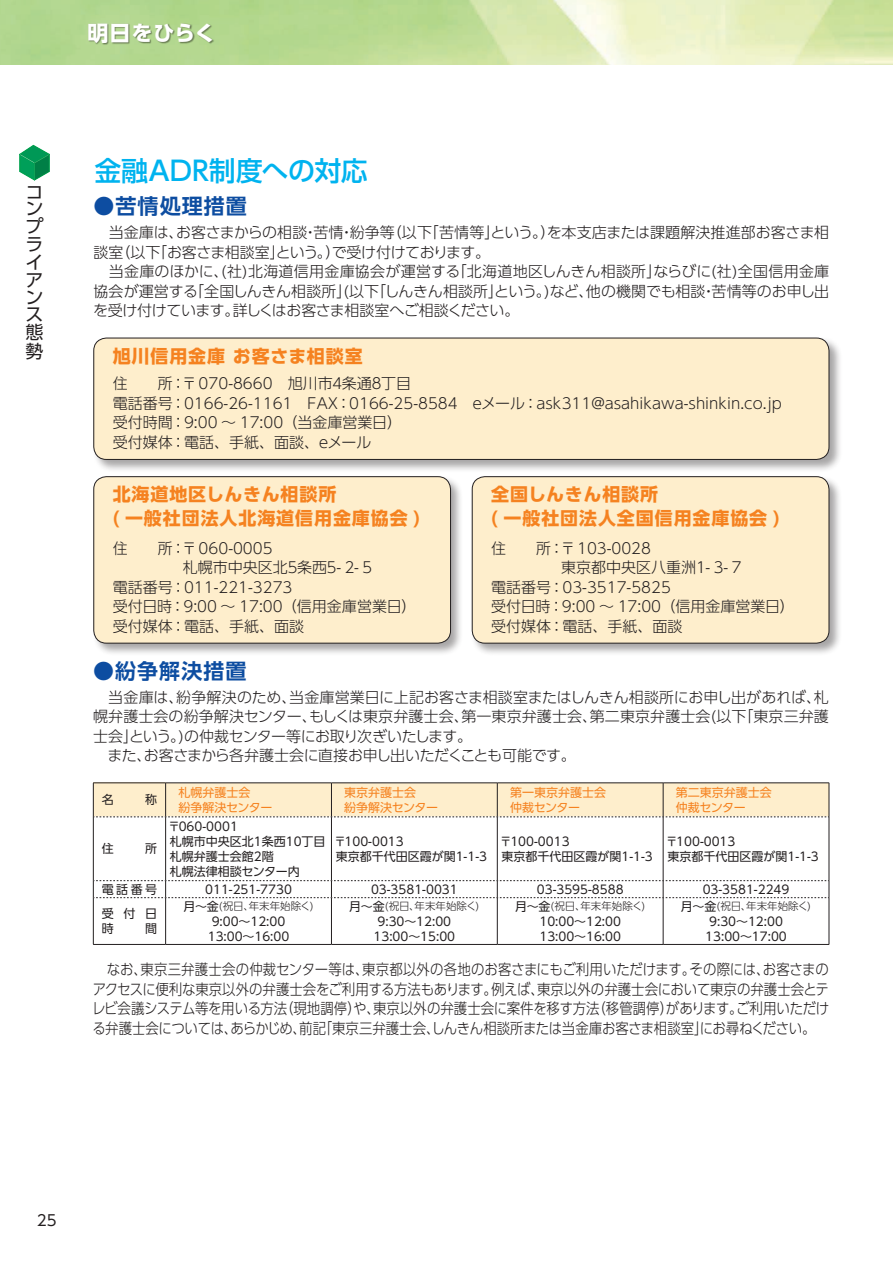
<style>
.page{position:relative;width:893px;height:1263px;background:#fff}
.page>*{position:absolute;margin:0;border:0;box-sizing:border-box;transform-origin:0 0}
.t1{font:500 27px "UD Shin Go Pro";letter-spacing:-.005em;color:#00b3ef}
.t2{font:700 21px "UD Shin Go Pro De";letter-spacing:.05em;color:#0d4da1}
.t3{font:700 21px "UD Shin Go Pr 6 N";letter-spacing:.045em;color:#fff}
.t4{font:700 18px/24px "UD Shin Go Pro";letter-spacing:.05em;color:#f58220}
.t5{font:18px/17.7px "UD Shin Go Pro";color:#231f20}
.t6{font:300 15px/19.5px "UD Shin Go Pro";color:#231f20}
.t7{font:300 15px/19.5px "UD Shin Go Pro";color:#231f20;text-align:justify;scale:.89 1}
.t8{font:15px "UD Shin Go Pro";color:#231f20}
.t9{font:12px/15px "UD Shin Go Pro";color:#231f20}
.t10{font:12px/15px "UD Shin Go Pro";color:#f58220}
.t11{font:300 10.5px "UD Shin Go Pro";color:#231f20}
.s1{font-weight:400;font-size:12px}
</style>
<div class="page">
<img style="left:86px;top:21px;width:131px;height:30px">
<svg style="left:19px;top:145px;width:31px;height:35px"></svg>
<div style="left:93px;top:337px;width:749px;height:135px;background:#231f20;opacity:.4"></div>
<div style="left:94px;top:338px;width:735px;height:121px;background:#feeecc;border-radius:13px"></div>
<div style="left:94px;top:338px;width:735px;height:122px;border:1px solid #231f20;border-radius:13px"></div>
<div style="left:93px;top:476px;width:371px;height:180px;background:#231f20;opacity:.4"></div>
<div style="left:94px;top:477px;width:356px;height:166px;background:#feeecc;border-radius:13px"></div>
<div style="left:94px;top:476px;width:357px;height:167px;border:1px solid #231f20;border-radius:13px"></div>
<div style="left:471px;top:476px;width:371px;height:180px;background:#231f20;opacity:.4"></div>
<div style="left:472px;top:477px;width:357px;height:166px;background:#feeecc;border-radius:13px"></div>
<div style="left:472px;top:476px;width:357px;height:167px;border:1px solid #231f20;border-radius:13px"></div>
<hr style="left:93px;top:782px;width:73px;height:1px;background:#231f20">
<hr style="left:93px;top:783px;width:1px;height:34px;background:#231f20">
<hr style="left:166px;top:782px;width:165px;height:1px;background:#231f20">
<hr style="left:331px;top:782px;width:166px;height:1px;background:#231f20">
<hr style="left:497px;top:782px;width:166px;height:1px;background:#231f20">
<hr style="left:663px;top:782px;width:166px;height:1px;background:#231f20">
<hr style="left:829px;top:783px;width:1px;height:34px;background:#231f20">
<hr style="left:93px;top:817px;width:1px;height:64px;background:#231f20">
<hr style="left:165px;top:817px;width:1px;height:63px;background:#231f20">
<hr style="left:331px;top:817px;width:1px;height:63px;background:#231f20">
<hr style="left:497px;top:817px;width:1px;height:63px;background:#231f20">
<hr style="left:663px;top:817px;width:1px;height:63px;background:#231f20">
<hr style="left:829px;top:817px;width:1px;height:64px;background:#231f20">
<hr style="left:93px;top:898px;width:1px;height:46px;background:#231f20">
<hr style="left:165px;top:898px;width:1px;height:46px;background:#231f20">
<hr style="left:331px;top:898px;width:1px;height:46px;background:#231f20">
<hr style="left:497px;top:898px;width:1px;height:46px;background:#231f20">
<hr style="left:663px;top:898px;width:1px;height:46px;background:#231f20">
<hr style="left:829px;top:898px;width:1px;height:46px;background:#231f20">
<hr style="left:93px;top:944px;width:73px;height:1px;background:#231f20">
<hr style="left:166px;top:944px;width:165px;height:1px;background:#231f20">
<hr style="left:331px;top:944px;width:166px;height:1px;background:#231f20">
<hr style="left:497px;top:944px;width:166px;height:1px;background:#231f20">
<hr style="left:663px;top:944px;width:166px;height:1px;background:#231f20">
<svg style="left:94px;top:783px;width:735px;height:35px;background:#f7e8c8"></svg>
<svg style="left:93px;top:880px;width:737px;height:18px"></svg>
<h2 class="t3" style="left:87px;top:16px;width:130px">明日をひらく</h2>
<p class="t5" style="left:26px;top:183px;width:20px">コンプライアンス態勢</p>
<h1 class="t1" style="left:94px;top:149px;width:275px">金融ADR制度への対応</h1>
<h2 class="t2" style="left:94px;top:189px;width:155px">●苦情処理措置</h2>
<p class="t6" style="left:93px;top:222px;width:738px">　当金庫は、お客さまからの相談・苦情・紛争等（以下「苦情等」という。）を本支店または課題解決推進部お客さま相談室（以下「お客さま相談室」という。）で受け付けております。<br>　当金庫のほかに、(社)北海道信用金庫協会が運営する「北海道地区しんきん相談所」ならびに(社)全国信用金庫協会が運営する「全国しんきん相談所」(以下「しんきん相談所」という。)など、他の機関でも相談・苦情等のお申し出を受け付けています。詳しくはお客さま相談室へご相談ください。</p>
<p class="t4" style="left:113px;top:343px;width:252px">旭川信用金庫 お客さま相談室</p>
<p class="t6" style="left:113px;top:373px;width:671px">住　　所：〒070-8660　旭川市４条通８丁目<br>電話番号：0166-26-1161　ＦＡＸ：0166-25-8584　ｅメール：ask311@asahikawa-shinkin.co.jp受付時間：9:00 ～ 17:00（当金庫営業日）<br>受付媒体：電話、手紙、面談、ｅメール</p>
<p class="t4" style="left:113px;top:482px;width:309px">北海道地区しんきん相談所<br>( 一般社団法人北海道信用金庫協会 )</p>
<p class="t4" style="left:491px;top:482px;width:290px">全国しんきん相談所<br>( 一般社団法人全国信用金庫協会 )</p>
<p class="t6" style="left:113px;top:538px;width:161px">住　　所：〒060-0005</p>
<p class="t6" style="left:183px;top:557px;width:194px">札幌市中央区北５条西５-２-５</p>
<p class="t6" style="left:113px;top:577px;width:181px">電話番号：011-221-3273</p>
<p class="t6" style="left:113px;top:596px;width:305px">受付日時：9:00 ～ 17:00（信用金庫営業日）</p>
<p class="t6" style="left:113px;top:616px;width:193px">受付媒体：電話、手紙、面談</p>
<h2 class="t2" style="left:93px;top:654px;width:155px">●紛争解決措置</h2>
<p class="t6" style="left:491px;top:538px;width:161px">住　　所：〒103-0028</p>
<p class="t6" style="left:561px;top:557px;width:184px">東京都中央区八重洲１-３-７</p>
<p class="t6" style="left:491px;top:577px;width:181px">電話番号：03-3517-5825</p>
<p class="t6" style="left:491px;top:596px;width:305px">受付日時：9:00 ～ 17:00（信用金庫営業日）</p>
<p class="t6" style="left:491px;top:616px;width:193px">受付媒体：電話、手紙、面談</p>
<p class="t6" style="left:93px;top:687px;width:737px">　当金庫は、紛争解決のため、当金庫営業日に上記お客さま相談室またはしんきん相談所にお申し出があれば、札幌弁護士会の紛争解決センター、もしくは東京弁護士会、第一東京弁護士会、第二東京弁護士会(以下「東京三弁護士会」という。)の仲裁センター等にお取り次ぎいたします。<br>　また、お客さまから各弁護士会に直接お申し出いただくことも可能です。</p>
<p class="t9" style="left:102px;top:792px;width:13px">名</p>
<p class="t9" style="left:145px;top:792px;width:13px">称</p>
<p class="t10" style="left:178px;top:784px;width:96px">札幌弁護士会<br>紛争解決センター</p>
<p class="t10" style="left:344px;top:784px;width:96px">東京弁護士会<br>紛争解決センター</p>
<p class="t10" style="left:510px;top:784px;width:97px">第一東京弁護士会仲裁センター</p>
<p class="t10" style="left:676px;top:784px;width:98px">第二東京弁護士会仲裁センター</p>
<p class="t9" style="left:102px;top:841px;width:57px">住　所</p>
<p class="t9" style="left:168px;top:818px;width:159px">〒060-0001<br>札幌市中央区北1条西10丁目札幌弁護士会館2階<br>札幌法律相談センター内</p>
<p class="t9" style="left:334px;top:833px;width:154px">〒100-0013<br>東京都千代田区霞が関1-1-3</p>
<p class="t9" style="left:500px;top:833px;width:154px">〒100-0013<br>東京都千代田区霞が関1-1-3</p>
<p class="t9" style="left:666px;top:833px;width:154px">〒100-0013<br>東京都千代田区霞が関1-1-3</p>
<p class="t9" style="left:102px;top:881px;width:57px">電話番号</p>
<p class="t9" style="left:205px;top:881px;width:88px">011-251-7730</p>
<p class="t9" style="left:371px;top:881px;width:88px">03-3581-0031</p>
<p class="t9" style="left:537px;top:881px;width:88px">03-3595-8588</p>
<p class="t9" style="left:703px;top:881px;width:88px">03-3581-2249</p>
<p class="t9" style="left:102px;top:906px;width:57px">受付日時　間</p>
<p class="t11" style="left:183px;top:897px;width:132px"><span class="s1">月～金</span>(祝日、年末年始除く)</p>
<p class="t9" style="left:208px;top:913px;width:83px;text-align:center">9:00～12:00<br>13:00～16:00</p>
<p class="t11" style="left:349px;top:897px;width:132px"><span class="s1">月～金</span>(祝日、年末年始除く)</p>
<p class="t9" style="left:374px;top:913px;width:83px;text-align:center">9:30～12:00<br>13:00～15:00</p>
<p class="t11" style="left:515px;top:897px;width:132px"><span class="s1">月～金</span>(祝日、年末年始除く)</p>
<p class="t9" style="left:539px;top:913px;width:83px">10:00～12:00<br>13:00～16:00</p>
<p class="t11" style="left:681px;top:897px;width:132px"><span class="s1">月～金</span>(祝日、年末年始除く)</p>
<p class="t9" style="left:705px;top:913px;width:83px;text-align:center">9:30～12:00<br>13:00～17:00</p>
<p class="t7" style="left:92px;top:959px;width:830px;text-indent:15px">なお、東京三弁護士会の仲裁センター等は、東京都以外の各地のお客さまにもご利用いただけます。その際には、お客さまのアクセスに便利な東京以外の弁護士会をご利用する方法もあります。例えば、東京以外の弁護士会において東京の弁護士会とテレビ会議システム等を用いる方法（現地調停）や、東京以外の弁護士会に案件を移す方法（移管調停）があります。ご利用いただける弁護士会については、あらかじめ、前記「東京三弁護士会、しんきん相談所または当金庫お客さま相談室」にお尋ねください。</p>
<p class="t8" style="left:37px;top:1208px;width:21px">25</p>
</div>
